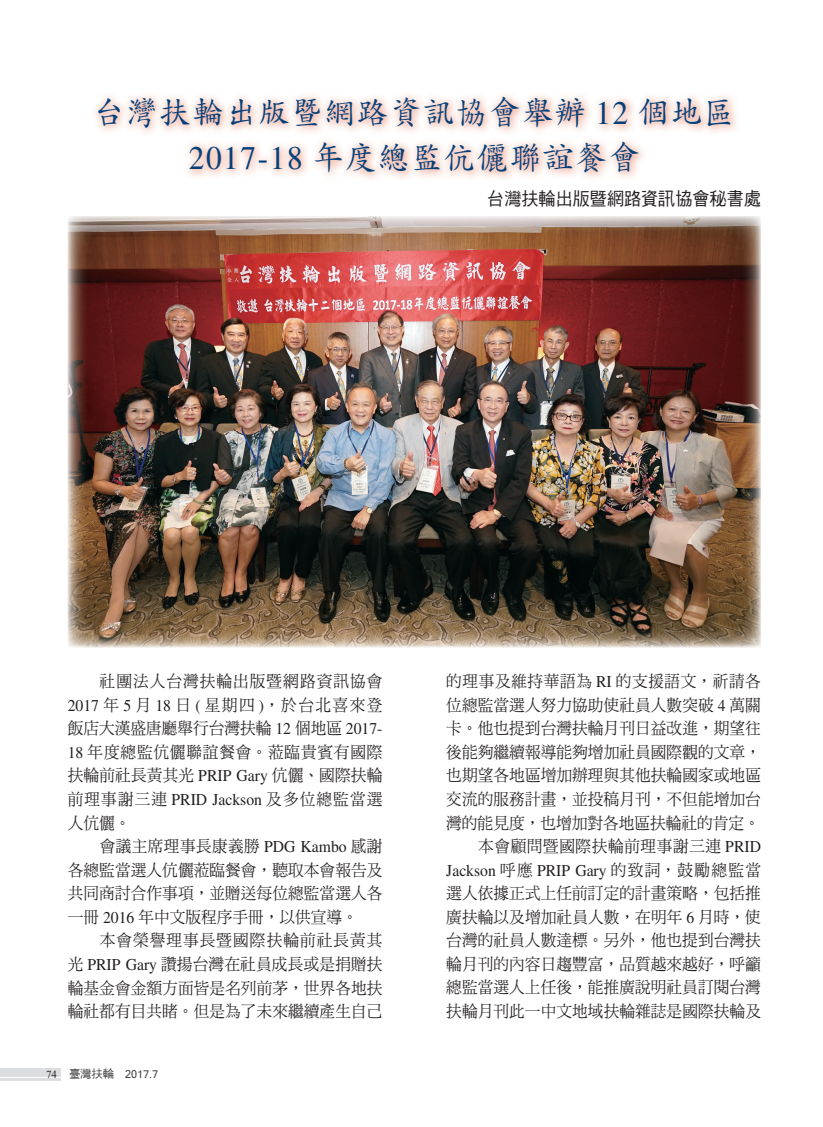
<style>
.page{position:relative;width:823px;height:1127px;background:#fff}
.page>*{position:absolute;margin:0;border:0;box-sizing:border-box;transform-origin:0 0}
.t1{font:33px/45px "DF Kai Shu Std W5";letter-spacing:.05em;color:#05407b;text-align:center;scale:.95 1}
.t2{font:18px "DF Hei Std W5";color:#231f20;scale:.95 1}
.t3{font:16.5px/23.5px "DF Ming Std W5";letter-spacing:.005em;color:#231f20;text-align:justify;scale:.95 1}
.t4{font:16.5px "Times LT Std";color:#231f20;scale:.95 1}
.t5{font:12px "Latha";color:#3e3e3f}
.s1{font-family:"Times LT Std"}
.s2{font-family:"Aparajita";font-size:13.5px;color:#231f20}
.s3{font-family:"DF Hei Md HK BF";font-size:11.25px}
.s4{font-family:"DF Ming Std W5"}
</style>
<div class="page">
<img style="left:68px;top:216px;width:693px;height:431px">
<div style="left:0;top:1067px;width:61px;height:9px;background:#dcdddf"></div>
<hr style="left:0;top:1078px;width:61px;height:2px;background:#dcdddf">
<h1 class="t1" style="left:94px;top:89px;width:676px">台灣扶輪出版暨網路資訊協會舉辦 <span class="s1">12</span> 個地區<br><span class="s1">2017-18</span> 年度總監伉儷聯誼餐會</h1>
<p class="t2" style="left:487px;top:189px;width:290px">台灣扶輪出版暨網路資訊協會秘書處</p>
<p class="t3" style="left:68px;top:669px;width:333px;text-indent:32px">社團法人台灣扶輪出版暨網路資訊協會<span class="s1">2017</span> 年 <span class="s1">5</span> 月 <span class="s1">18</span> 日 <span class="s1">(</span> 星期四 <span class="s1">)</span>，於台北喜來登飯店大漢盛唐廳舉行台灣扶輪 <span class="s1">12</span> 個地區 <span class="s1">2017- 18</span> 年度總監伉儷聯誼餐會。蒞臨貴賓有國際扶輪前社長黃其光 <span class="s1">PRIP Gary</span> 伉儷、國際扶輪前理事謝三連 <span class="s1">PRID Jackson</span> 及多位總監當選人伉儷。</p>
<p class="t3" style="left:68px;top:834px;width:333px;text-indent:32px">會議主席理事長康義勝 <span class="s1">PDG Kambo</span> 感謝各總監當選人伉儷蒞臨餐會，聽取本會報告及共同商討合作事項，並贈送每位總監當選人各一冊 <span class="s1">2016</span> 年中文版程序手冊，以供宣導。</p>
<p class="t3" style="left:68px;top:928px;width:333px;text-indent:32px">本會榮譽理事長暨國際扶輪前社長黃其光 <span class="s1">PRIP Gary</span> 讚揚台灣在社員成長或是捐贈扶輪基金會金額方面皆是名列前茅，世界各地扶輪社都有目共睹。但是為了未來繼續產生自己</p>
<p class="t5" style="left:46px;top:1064px;width:114px"><span class="s2">74</span> <span class="s3">臺灣扶輪　</span>2017.7</p>
<p class="t3" style="left:446px;top:669px;width:333px;text-align:right">的理事及維持華語為 <span class="s1">RI</span> 的支援語文，祈請各位總監當選人努力協助使社員人數突破 <span class="s1">4</span> 萬關卡。他也提到台灣扶輪月刊日益改進，期望往後能夠繼續報導能夠增加社員國際觀的文章，也期望各地區增加辦理與其他扶輪國家或地區交流的服務計畫，並投稿月刊，不但能增加台灣的能見度，也增加對各地區扶輪社的肯定。本會顧問暨國際扶輪前理事謝三連 <span class="s1">PRID</span></p>
<p class="t4" style="left:446px;top:860px;width:333px">Jackson <span class="s4">呼應</span> PRIP Gary <span class="s4">的致詞，鼓勵總監當</span></p>
<p class="t3" style="left:446px;top:881px;width:333px">選人依據正式上任前訂定的計畫策略，包括推廣扶輪以及增加社員人數，在明年 <span class="s1">6</span> 月時，使台灣的社員人數達標。另外，他也提到台灣扶輪月刊的內容日趨豐富，品質越來越好，呼籲總監當選人上任後，能推廣說明社員訂閱台灣扶輪月刊此一中文地域扶輪雜誌是國際扶輪及</p>
</div>
